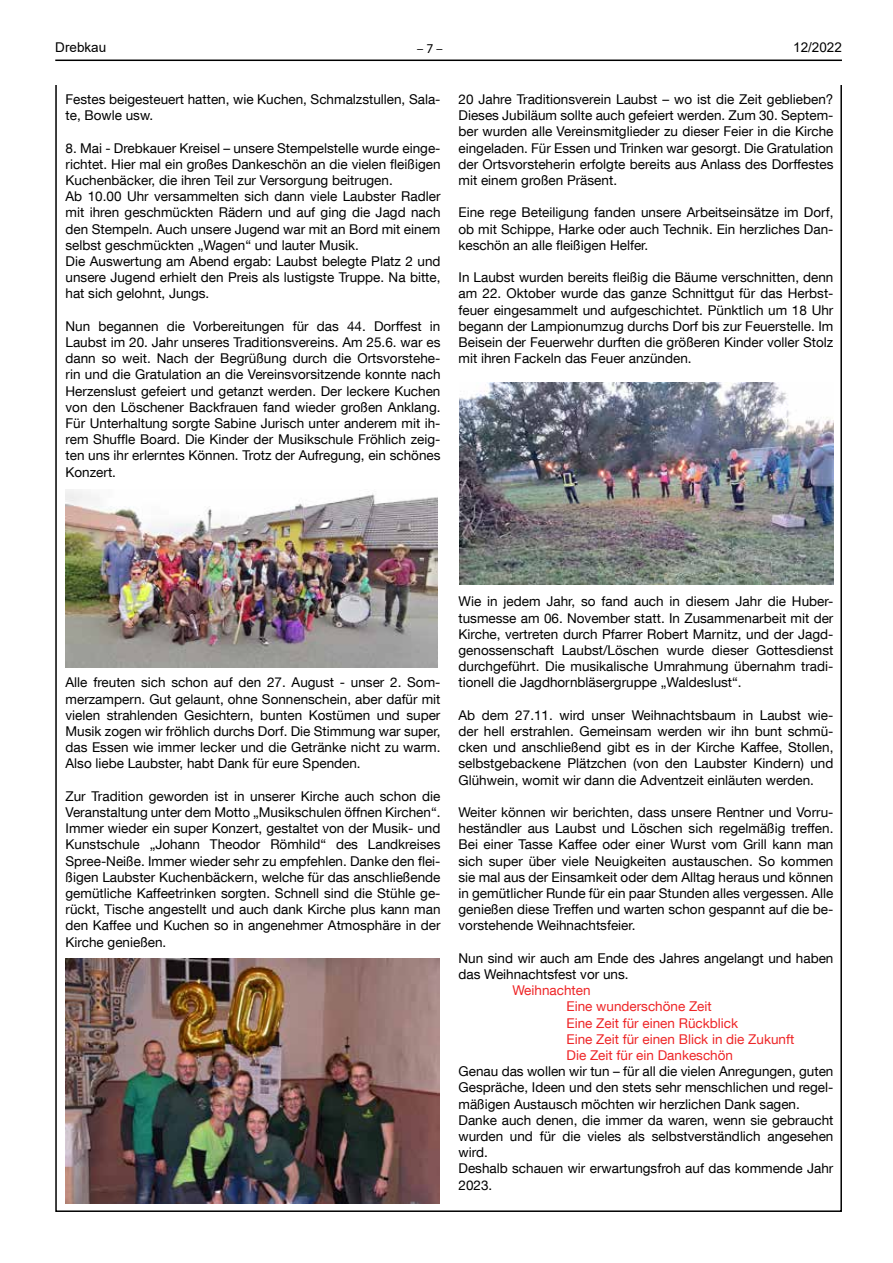
<style>
.page{position:relative;width:893px;height:1263px;background:#fff}
.page>*{position:absolute;margin:0;border:0;box-sizing:border-box;transform-origin:0 0}
.t1{font:13.5px/16.2px "Helvetica Neue LT Com";color:#000;text-align:justify}
.t2{font:13.5px/16.2px "Helvetica Neue LT Com";color:#ee2527}
.t3{font:13.5px "Arial";color:#000}
.t4{font:13.5px "Myriad Pro";color:#000}
</style>
<div class="page">
<hr style="left:55px;top:60px;width:787px;height:1px;background:#000">
<img style="left:66px;top:959px;width:374px;height:244px">
<img style="left:66px;top:489px;width:371px;height:178px">
<img style="left:459px;top:383px;width:374px;height:201px">
<p class="t3" style="left:55px;top:38px;width:53px">Drebkau</p>
<p class="t4" style="left:417px;top:40px;width:28px">– 7 –</p>
<p class="t3" style="left:793px;top:38px;width:50px">12/2022</p>
<p class="t1" style="left:66px;top:91px;width:376px">Festes beigesteuert hatten, wie Kuchen, Schmalzstullen, Sala&shy;te, Bowle usw.</p>
<p class="t1" style="left:66px;top:139px;width:376px;text-align:left">8. Mai - Drebkauer Kreisel – unsere Stempelstelle wurde einge&shy;richtet. Hier mal ein großes Dankeschön an die vielen fleißigen Kuchenbäcker, die ihren Teil zur Versorgung beitrugen.<br>Ab 10.00 Uhr versammelten sich dann viele Laubster Radler mit ihren geschmückten Rädern und auf ging die Jagd nach den Stempeln. Auch unsere Jugend war mit an Bord mit einem selbst geschmückten „Wagen“ und lauter Musik.<br>Die Auswertung am Abend ergab: Laubst belegte Platz 2 und unsere Jugend erhielt den Preis als lustigste Truppe. Na bitte, hat sich gelohnt, Jungs.</p>
<p class="t1" style="left:66px;top:318px;width:376px">Nun begannen die Vorbereitungen für das 44. Dorffest in Laubst im 20. Jahr unseres Traditionsvereins. Am 25.6. war es dann so weit. Nach der Begrüßung durch die Ortsvorstehe&shy;rin und die Gratulation an die Vereinsvorsitzende konnte nach Herzenslust gefeiert und getanzt werden. Der leckere Kuchen von den Löschener Backfrauen fand wieder großen Anklang.<br>Für Unterhaltung sorgte Sabine Jurisch unter anderem mit ih&shy;rem Shuffle Board. Die Kinder der Musikschule Fröhlich zeig&shy;ten uns ihr erlerntes Können. Trotz der Aufregung, ein schönes Konzert.</p>
<p class="t1" style="left:458px;top:91px;width:376px">20 Jahre Traditionsverein Laubst – wo ist die Zeit geblieben?<br>Dieses Jubiläum sollte auch gefeiert werden. Zum 30. Septem&shy;ber wurden alle Vereinsmitglieder zu dieser Feier in die Kirche eingeladen. Für Essen und Trinken war gesorgt. Die Gratulation der Ortsvorsteherin erfolgte bereits aus Anlass des Dorffestes mit einem großen Präsent.</p>
<p class="t1" style="left:458px;top:204px;width:376px">Eine rege Beteiligung fanden unsere Arbeitseinsätze im Dorf, ob mit Schippe, Harke oder auch Technik. Ein herzliches Dan&shy;keschön an alle fleißigen Helfer.</p>
<p class="t1" style="left:458px;top:269px;width:376px">In Laubst wurden bereits fleißig die Bäume verschnitten, denn am 22. Oktober wurde das ganze Schnittgut für das Herbst&shy;feuer eingesammelt und aufgeschichtet. Pünktlich um 18 Uhr begann der Lampionumzug durchs Dorf bis zur Feuerstelle. Im Beisein der Feuerwehr durften die größeren Kinder voller Stolz mit ihren Fackeln das Feuer anzünden.</p>
<p class="t1" style="left:66px;top:674px;width:376px">Alle freuten sich schon auf den 27. August - unser 2. Som&shy;merzampern. Gut gelaunt, ohne Sonnenschein, aber dafür mit vielen strahlenden Gesichtern, bunten Kostümen und super Musik zogen wir fröhlich durchs Dorf. Die Stimmung war super, das Essen wie immer lecker und die Getränke nicht zu warm.<br>Also liebe Laubster, habt Dank für eure Spenden.</p>
<p class="t1" style="left:66px;top:787px;width:376px">Zur Tradition geworden ist in unserer Kirche auch schon die Veranstaltung unter dem Motto „Musikschulen öffnen Kirchen“.<br>Immer wieder ein super Konzert, gestaltet von der Musik- und Kunstschule „Johann Theodor Römhild“ des Landkreises Spree-Neiße. Immer wieder sehr zu empfehlen. Danke den flei&shy;ßigen Laubster Kuchenbäckern, welche für das anschließende gemütliche Kaffeetrinken sorgten. Schnell sind die Stühle ge&shy;rückt, Tische angestellt und auch dank Kirche plus kann man den Kaffee und Kuchen so in angenehmer Atmosphäre in der Kirche genießen.</p>
<p class="t1" style="left:458px;top:593px;width:376px">Wie in jedem Jahr, so fand auch in diesem Jahr die Huber&shy;tusmesse am 06. November statt. In Zusammenarbeit mit der Kirche, vertreten durch Pfarrer Robert Marnitz, und der Jagd&shy;genossenschaft Laubst/Löschen wurde dieser Gottesdienst durchgeführt. Die musikalische Umrahmung übernahm tradi&shy;tionell die Jagdhornbläsergruppe „Waldeslust“.</p>
<p class="t1" style="left:458px;top:706px;width:376px">Ab dem 27.11. wird unser Weihnachtsbaum in Laubst wie&shy;der hell erstrahlen. Gemeinsam werden wir ihn bunt schmü&shy;cken und anschließend gibt es in der Kirche Kaffee, Stollen, selbstgebackene Plätzchen (von den Laubster Kindern) und Glühwein, womit wir dann die Adventzeit einläuten werden.</p>
<p class="t1" style="left:458px;top:804px;width:376px">Weiter können wir berichten, dass unsere Rentner und Vorru&shy;heständler aus Laubst und Löschen sich regelmäßig treffen.<br>Bei einer Tasse Kaffee oder einer Wurst vom Grill kann man sich super über viele Neuigkeiten austauschen. So kommen sie mal aus der Einsamkeit oder dem Alltag heraus und können in gemütlicher Runde für ein paar Stunden alles vergessen. Alle genießen diese Treffen und warten schon gespannt auf die be&shy;vorstehende Weihnachtsfeier.</p>
<p class="t1" style="left:458px;top:949px;width:376px">Nun sind wir auch am Ende des Jahres angelangt und haben das Weihnachtsfest vor uns.</p>
<p class="t2" style="left:566px;top:982px;width:229px;text-indent:-54px">Weihnachten<br>Eine wunderschöne Zeit<br>Eine Zeit für einen Rückblick<br>Eine Zeit für einen Blick in die Zukunft<br>Die Zeit für ein Dankeschön</p>
<p class="t1" style="left:458px;top:1063px;width:376px;text-align:left">Genau das wollen wir tun – für all die vielen Anregungen, guten Gespräche, Ideen und den stets sehr menschlichen und regel&shy;mäßigen Austausch möchten wir herzlichen Dank sagen.<br>Danke auch denen, die immer da waren, wenn sie gebraucht wurden und für die vieles als selbstverständlich angesehen wird.<br>Deshalb schauen wir erwartungsfroh auf das kommende Jahr 2023.</p>
</div>
